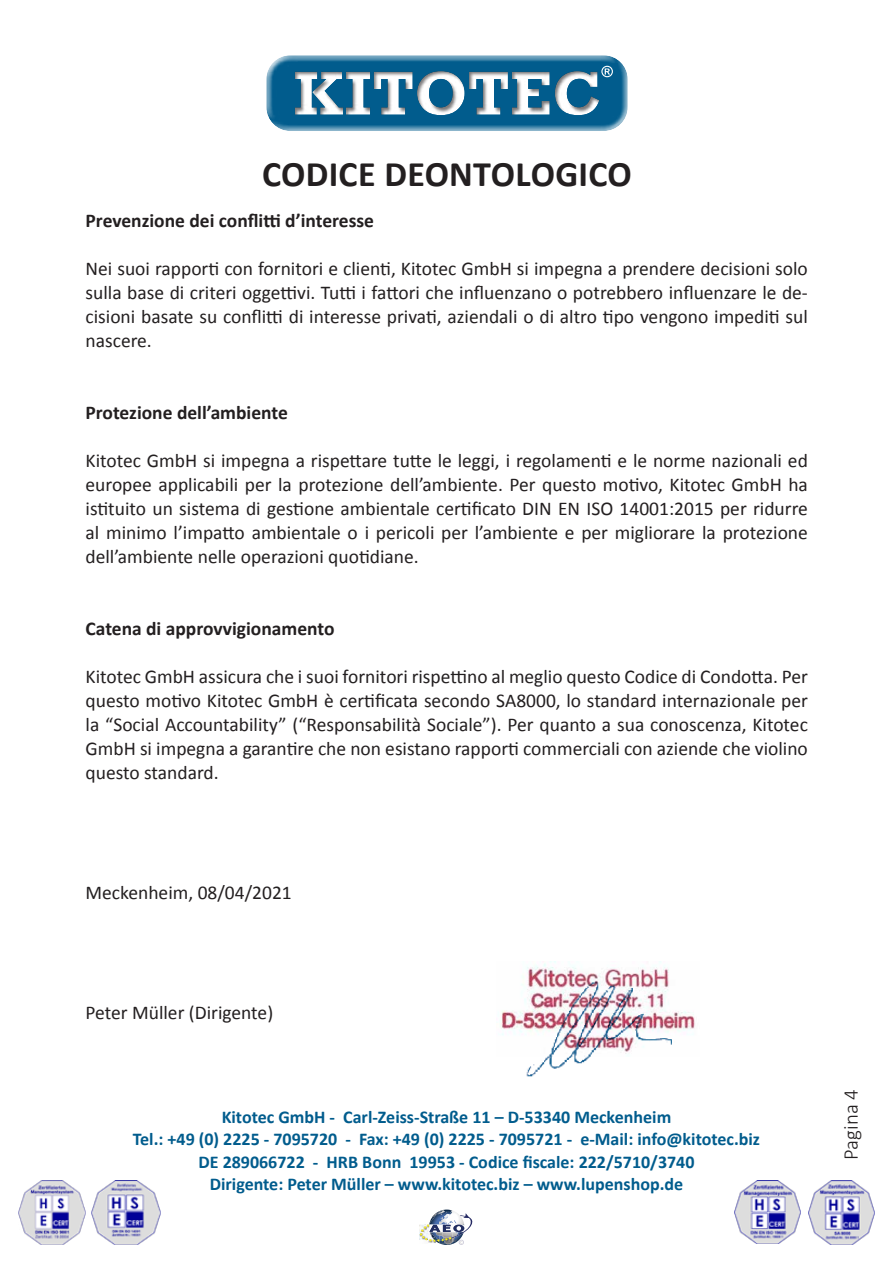
<style>
.page{position:relative;width:893px;height:1263px;background:#fff}
.page>*{position:absolute;margin:0;border:0;box-sizing:border-box;transform-origin:0 0}
.t1{font:700 36px "Calibri";letter-spacing:.005em;color:#231f20}
.t2{font:300 21px "Calibri";color:#231f20}
.t3{font:19.5px/24px "Calibri";color:#231f20;text-align:justify}
.t4{font:700 19.5px "Calibri";color:#231f20}
.t5{font:700 18px/22.5px "Calibri";color:#015c8d;text-align:center}
</style>
<div class="page">
<img style="left:501px;top:961px;width:194px;height:74px">
<img style="left:505px;top:965px;width:181px;height:112px">
<div style="left:265px;top:48px;width:360px;height:81px;background:#fff;opacity:.85"></div>
<div style="left:268px;top:57px;width:360px;height:81px;background:#fff;opacity:.6"></div>
<svg style="left:295px;top:66px;width:318px;height:49px"></svg>
<svg style="left:419px;top:1210px;width:53px;height:35px"></svg>
<img style="left:92px;top:1180px;width:68px;height:64px">
<img style="left:18px;top:1180px;width:68px;height:64px">
<img style="left:808px;top:1180px;width:66px;height:64px">
<img style="left:735px;top:1180px;width:65px;height:64px">
<h1 class="t1" style="left:262px;top:152px;width:371px">CODICE DEONTOLOGICO</h1>
<p class="t4" style="left:86px;top:209px;width:290px">Prevenzione dei conflitti d’interesse</p>
<p class="t3" style="left:86px;top:256px;width:724px">Nei suoi rapporti con fornitori e clienti, Kitotec GmbH si impegna a prendere decisioni solo sulla base di criteri oggettivi. Tutti i fattori che influenzano o potrebbero influenzare le de&shy;cisioni basate su conflitti di interesse privati, aziendali o di altro tipo vengono impediti sul nascere.</p>
<p class="t4" style="left:86px;top:401px;width:204px">Protezione dell’ambiente</p>
<p class="t3" style="left:86px;top:448px;width:724px">Kitotec GmbH si impegna a rispettare tutte le leggi, i regolamenti e le norme nazionali ed europee applicabili per la protezione dell’ambiente. Per questo motivo, Kitotec GmbH ha istituito un sistema di gestione ambientale certificato DIN EN ISO 14001:2015 per ridurre al minimo l’impatto ambientale o i pericoli per l’ambiente e per migliorare la protezione dell’ambiente nelle operazioni quotidiane.</p>
<p class="t4" style="left:86px;top:617px;width:250px">Catena di approvvigionamento</p>
<p class="t3" style="left:86px;top:664px;width:724px">Kitotec GmbH assicura che i suoi fornitori rispettino al meglio questo Codice di Condotta. Per questo motivo Kitotec GmbH è certificata secondo SA8000, lo standard internazionale per la “Social Accountability” (“Responsabilità Sociale”). Per quanto a sua conoscenza, Kitotec GmbH si impegna a garantire che non esistano rapporti commerciali con aziende che violino questo standard.</p>
<p class="t3" style="left:86px;top:880px;width:208px">Meckenheim, 08/04/2021</p>
<p class="t3" style="left:86px;top:1000px;width:189px">Peter Müller (Dirigente)</p>
<p class="t5" style="left:133px;top:1104px;width:629px">Kitotec GmbH - Carl-Zeiss-Straße 11 – D-53340 Meckenheim<br>Tel.: +49 (0) 2225 - 7095720 - Fax: +49 (0) 2225 - 7095721 - e-Mail: info@kitotec.biz DE 289066722 - HRB Bonn 19953 - Codice fiscale: 222/5710/3740<br>Dirigente: Peter Müller – www.kitotec.biz – www.lupenshop.de</p>
<p class="t2" style="left:838px;top:1160px;width:72px;rotate:-90deg">Pagina 4</p>
</div>
